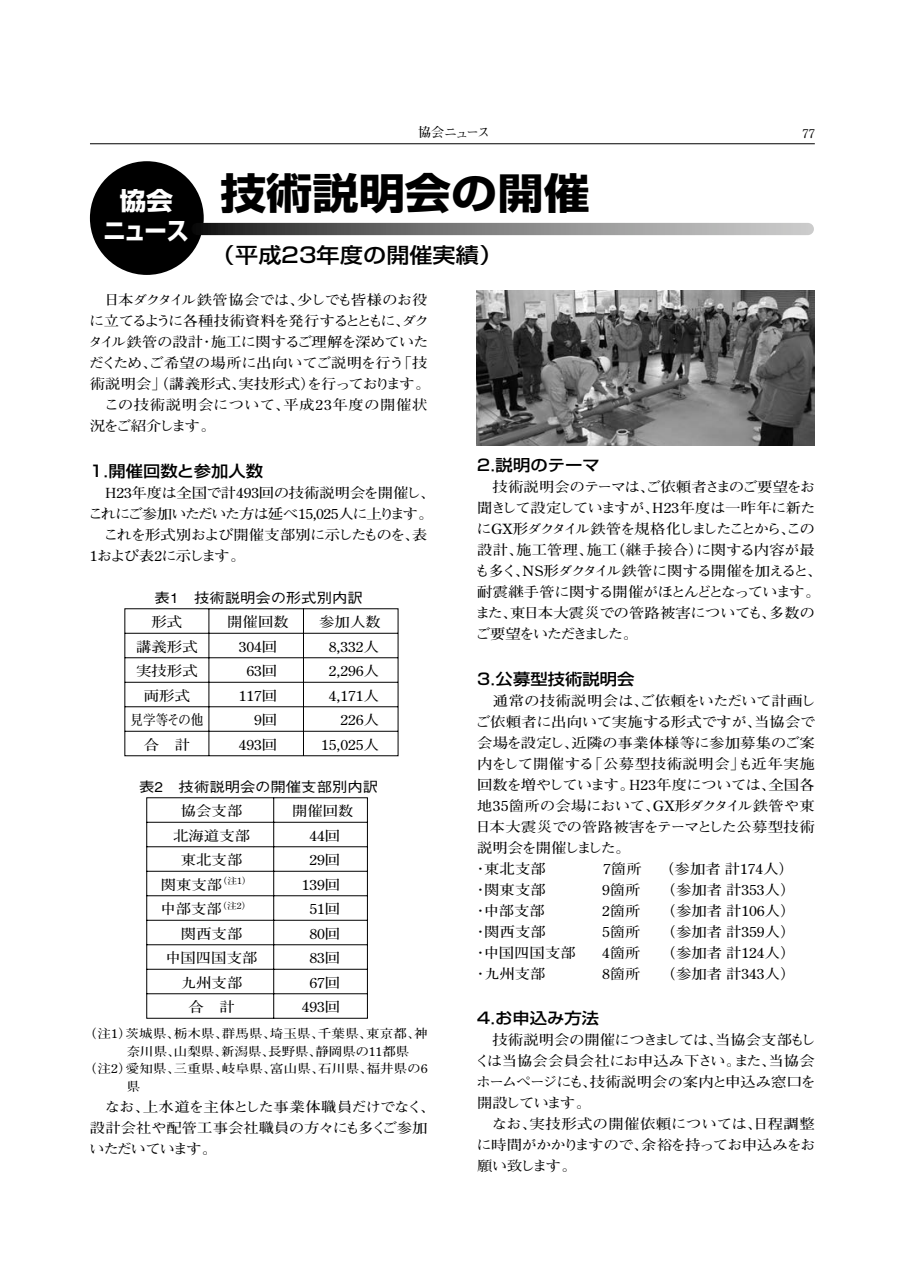
<style>
.page{position:relative;width:902px;height:1274px;background:#fff}
.page>*{position:absolute;margin:0;border:0;box-sizing:border-box;transform-origin:0 0}
.t1{font:700 42px "Shin Go";color:#000;scale:1.1 1}
.t2{font:700 24.5px/29.8px "Shin Go";letter-spacing:-.025em;color:#fff;text-align:center;scale:1.1 1}
.t3{font:500 21px "Shin Go";color:#000;scale:1.1 1}
.t4{font:500 15.75px "Shin Go";color:#000;scale:1.1 1}
.t5{font:700 14px/21px "Futo Min A101";letter-spacing:-.01em;color:#000;scale:1.1 1}
.t6{font:700 14px/21px "Futo Min A101";letter-spacing:-.035em;color:#000;scale:1.1 1}
.t7{font:700 14px/21px "Futo Min A101";letter-spacing:-.06em;color:#000;scale:1.1 1}
.t8{font:700 14px/21px "Futo Min A101";letter-spacing:-.055em;color:#000;scale:1.1 1}
.t9{font:700 14px/21px "Futo Min A101";letter-spacing:-.04em;color:#000;scale:1.1 1}
.t10{font:500 14px/24.5px "Gothic BBB";color:#000;scale:1.1 1}
.t11{font:700 14px "Futo Min A101";letter-spacing:-.01em;color:#000;scale:.9 1}
.t12{font:700 13.12px "Futo Min A101";letter-spacing:-.13em;color:#000}
.t13{font:700 12.25px "Futo Min A101";letter-spacing:.015em;color:#000;scale:1.1 1}
.t14{font:700 12.25px "Futo Min A101";letter-spacing:.015em;color:#000}
.s1{font-family:"Futo Min A101";font-weight:700}
</style>
<div class="page">
<div style="left:90px;top:161px;width:114px;height:114px;background:#000;border-radius:50%"></div>
<img style="left:476px;top:290px;width:337px;height:155px">
<svg style="left:124px;top:608px;width:275px;height:411px"></svg>
<svg style="left:191px;top:223px;width:622px;height:12px"></svg>
<hr style="left:90px;top:143px;width:724px;height:1px;background:#000">
<p class="t2" style="left:103px;top:189px;width:79px">協会<br>ニュース</p>
<p class="t12" style="left:418px;top:128px;width:74px">協会ニュース</p>
<p class="t14" style="left:802px;top:129px;width:14px">77</p>
<p class="t1" style="left:220px;top:177px;width:337px">技術説明会の開催</p>
<p class="t3" style="left:211px;top:247px;width:266px">（平成23年度の開催実績）</p>
<p class="t6" style="left:88px;top:291px;width:313px">　日本ダクタイル鉄管協会では、少しでも皆様のお役に立てるように各種技術資料を発行するとともに、ダクタイル鉄管の設計・施工に関するご理解を深めていただくため、ご希望の場所に出向いてご説明を行う「技術説明会」（講義形式、実技形式）を行っております。　この技術説明会について、平成23年度の開催状況をご紹介します。</p>
<p class="t4" style="left:90px;top:465px;width:159px">1．開催回数と参加人数</p>
<p class="t8" style="left:88px;top:484px;width:317px">　Ｈ23年度は全国で計493回の技術説明会を開催し、これにご参加いただいた方は延べ15,025人に上ります。　これを形式別および開催支部別に示したものを、表<br>1および表2に示します。</p>
<p class="t10" style="left:151px;top:587px;width:193px">表1　技術説明会の形式別内訳<span class="s1">形式</span></p>
<p class="t5" style="left:227px;top:613px;width:58px">開催回数</p>
<p class="t5" style="left:319px;top:613px;width:58px">参加人数</p>
<p class="t5" style="left:136px;top:638px;width:58px">講義形式</p>
<p class="t5" style="left:239px;top:638px;width:36px">304回</p>
<p class="t5" style="left:329px;top:638px;width:47px">8,332人</p>
<p class="t5" style="left:136px;top:662px;width:58px">実技形式</p>
<p class="t5" style="left:246px;top:662px;width:29px">63回</p>
<p class="t5" style="left:329px;top:662px;width:47px">2,296人</p>
<p class="t5" style="left:144px;top:687px;width:44px">両形式</p>
<p class="t5" style="left:239px;top:687px;width:36px">117回</p>
<p class="t5" style="left:329px;top:687px;width:47px">4,171人</p>
<p class="t11" style="left:130px;top:715px;width:83px">見学等その他</p>
<p class="t5" style="left:254px;top:711px;width:22px">9回</p>
<p class="t5" style="left:340px;top:711px;width:36px">226人</p>
<p class="t5" style="left:144px;top:736px;width:44px">合　計</p>
<p class="t5" style="left:239px;top:736px;width:36px">493回</p>
<p class="t5" style="left:321px;top:736px;width:54px">15,025人</p>
<p class="t10" style="left:181px;top:776px;width:181px;text-indent:-42px">表2　技術説明会の開催支部別内訳<span class="s1">協会支部</span></p>
<p class="t5" style="left:292px;top:802px;width:57px">開催回数</p>
<p class="t5" style="left:173px;top:827px;width:71px">北海道支部</p>
<p class="t5" style="left:309px;top:827px;width:30px">44回</p>
<p class="t5" style="left:181px;top:851px;width:58px">東北支部</p>
<p class="t5" style="left:309px;top:851px;width:30px">29回</p>
<p class="t5" style="left:161px;top:876px;width:84px">関東支部<sup>（注1）</sup></p>
<p class="t5" style="left:302px;top:876px;width:36px">139回</p>
<p class="t5" style="left:160px;top:900px;width:84px">中部支部<sup>（注2）</sup></p>
<p class="t5" style="left:309px;top:900px;width:29px">51回</p>
<p class="t5" style="left:181px;top:925px;width:58px">関西支部</p>
<p class="t5" style="left:309px;top:925px;width:30px">80回</p>
<p class="t5" style="left:165px;top:949px;width:85px">中国四国支部</p>
<p class="t5" style="left:309px;top:949px;width:29px">83回</p>
<p class="t5" style="left:181px;top:974px;width:57px">九州支部</p>
<p class="t5" style="left:309px;top:974px;width:30px">67回</p>
<p class="t5" style="left:188px;top:998px;width:44px">合　計</p>
<p class="t5" style="left:302px;top:998px;width:36px">493回</p>
<p class="t13" style="left:84px;top:1029px;width:314px">（注1）茨城県、栃木県、群馬県、埼玉県、千葉県、東京都、神</p>
<p class="t13" style="left:127px;top:1047px;width:258px">奈川県、山梨県、新潟県、長野県、静岡県の11都県</p>
<p class="t13" style="left:84px;top:1064px;width:314px">（注2）愛知県、三重県、岐阜県、富山県、石川県、福井県の6</p>
<p class="t13" style="left:127px;top:1082px;width:14px">県</p>
<p class="t9" style="left:89px;top:1098px;width:316px">　なお、上水道を主体とした事業体職員だけでなく、設計会社や配管工事会社職員の方々にも多くご参加いただいています。</p>
<p class="t4" style="left:477px;top:459px;width:113px">2．説明のテーマ</p>
<p class="t7" style="left:474px;top:479px;width:317px">　技術説明会のテーマは、ご依頼者さまのご要望をお聞きして設定していますが、Ｈ23年度は一昨年に新たにGX形ダクタイル鉄管を規格化しましたことから、この設計、施工管理、施工（継手接合）に関する内容が最も多く、NS形ダクタイル鉄管に関する開催を加えると、耐震継手管に関する開催がほとんどとなっています。また、東日本大震災での管路被害についても、多数のご要望をいただきました。</p>
<p class="t4" style="left:477px;top:673px;width:144px">3．公募型技術説明会</p>
<p class="t5" style="left:473px;top:692px;width:313px">　通常の技術説明会は、ご依頼をいただいて計画しご依頼者に出向いて実施する形式ですが、当協会で会場を設定し、近隣の事業体様等に参加募集のご案内をして開催する「公募型技術説明会」も近年実施回数を増やしています。Ｈ23年度については、全国各地35箇所の会場において、GX形ダクタイル鉄管や東日本大震災での管路被害をテーマとした公募型技術説明会を開催しました。<br>・東北支部</p>
<p class="t5" style="left:603px;top:860px;width:175px">7箇所 （参加者 計174人）</p>
<p class="t5" style="left:473px;top:881px;width:68px">・関東支部</p>
<p class="t5" style="left:602px;top:881px;width:36px">9箇所</p>
<p class="t5" style="left:660px;top:881px;width:124px">（参加者 計353人）</p>
<p class="t5" style="left:473px;top:902px;width:67px">・中部支部</p>
<p class="t5" style="left:602px;top:902px;width:36px">2箇所</p>
<p class="t5" style="left:660px;top:902px;width:124px">（参加者 計106人）</p>
<p class="t5" style="left:473px;top:923px;width:68px">・関西支部</p>
<p class="t5" style="left:602px;top:923px;width:36px">5箇所</p>
<p class="t5" style="left:660px;top:923px;width:124px">（参加者 計359人）</p>
<p class="t5" style="left:473px;top:944px;width:95px">・中国四国支部</p>
<p class="t5" style="left:602px;top:944px;width:36px">4箇所</p>
<p class="t5" style="left:660px;top:944px;width:124px">（参加者 計124人）</p>
<p class="t5" style="left:473px;top:965px;width:68px">・九州支部</p>
<p class="t5" style="left:602px;top:965px;width:36px">8箇所</p>
<p class="t5" style="left:660px;top:965px;width:124px">（参加者 計343人）</p>
<p class="t4" style="left:477px;top:1012px;width:112px">4．お申込み方法</p>
<p class="t6" style="left:475px;top:1032px;width:311px">　技術説明会の開催につきましては、当協会支部もしくは当協会会員会社にお申込み下さい。また、当協会ホームページにも、技術説明会の案内と申込み窓口を開設しています。<br>　なお、実技形式の開催依頼については、日程調整に時間がかかりますので、余裕を持ってお申込みをお願い致します。</p>
</div>
